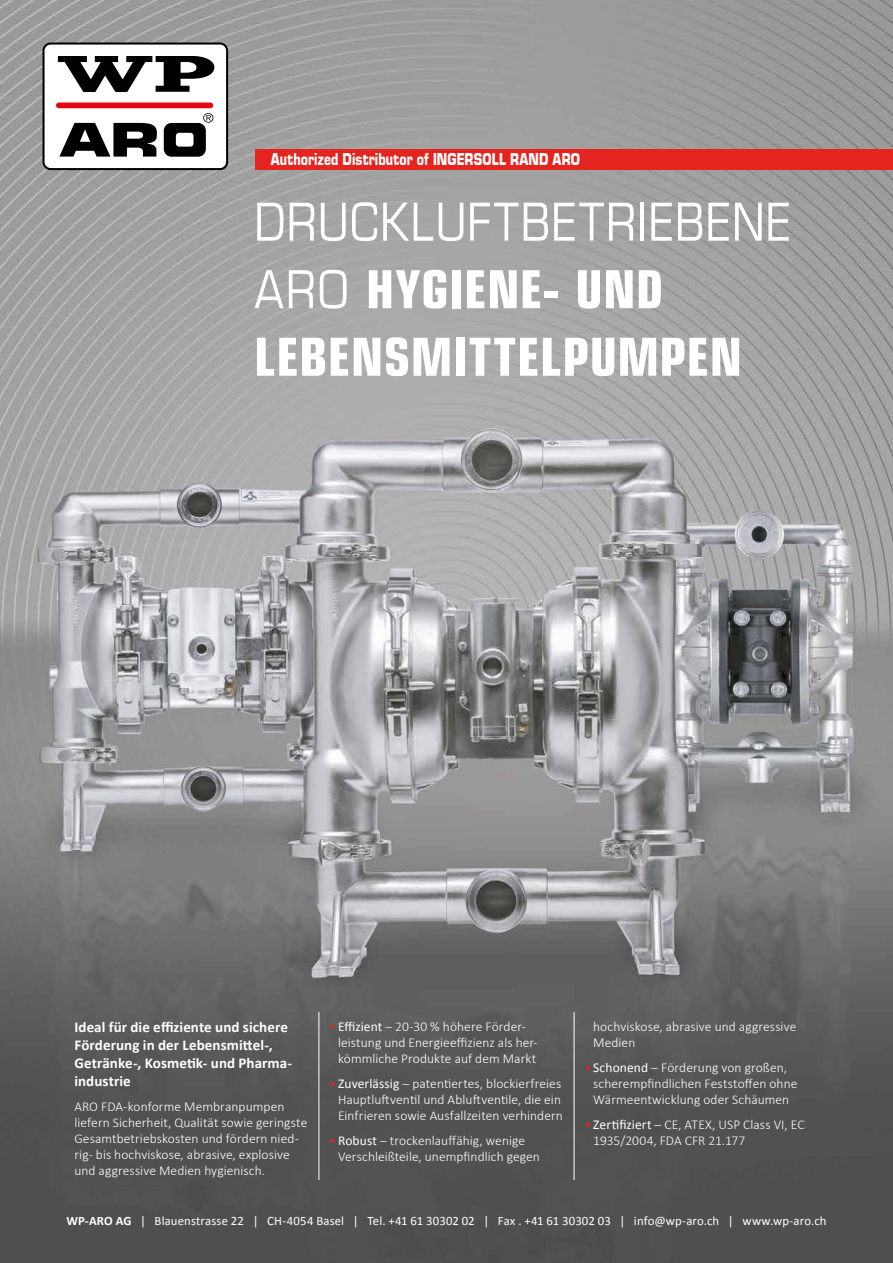
<style>
.page{position:relative;width:893px;height:1263px;background:#fff}
.page>*{position:absolute;margin:0;border:0;box-sizing:border-box;transform-origin:0 0}
.t1{font:700 condensed 52.5px/67.5px "Eurostile";letter-spacing:.005em;color:#fff}
.t2{font:900 condensed 18px "Eurostile";letter-spacing:.01em;color:#fff}
.t3{font:700 15px/18px "Calibri";letter-spacing:.005em;color:#fff}
.t4{font:300 13.5px/16.2px "Calibri";letter-spacing:.005em;color:#fff}
.t5{font:12.75px "Calibri";letter-spacing:.01em;color:#fff}
.s1{font-weight:400}
.s2{color:#e5231f}
.s3{font-weight:700}
</style>
<div class="page">
<img style="left:0;top:0;width:893px;height:1263px">
<div style="left:255px;top:149px;width:638px;height:20px;background:#e5231f"></div>
<hr style="left:319px;top:1012px;width:1px;height:168px;background:#fff">
<hr style="left:574px;top:1012px;width:1px;height:168px;background:#fff">
<div style="left:44px;top:44px;width:183px;height:125px;background:#fff;border-radius:7px"></div>
<div style="left:43px;top:43px;width:185px;height:127px;border:2px solid #000;border-radius:7px"></div>
<div style="left:56px;top:102px;width:157px;height:6px;background:#e30613;border-radius:3px"></div>
<div style="left:164px;top:123px;width:42px;height:34px;background:#000;border-radius:8px"></div>
<div style="left:176px;top:133px;width:18px;height:14px;background:#fff;border-radius:3px"></div>
<svg style="left:203px;top:113px;width:10px;height:10px"></svg>
<svg style="left:59px;top:123px;width:98px;height:34px"></svg>
<svg style="left:58px;top:56px;width:156px;height:36px"></svg>
<h2 class="t2" style="left:271px;top:149px;width:311px">Authorized Distributor of INGERSOLL RAND ARO</h2>
<h1 class="t1" style="left:254px;top:188px;width:539px"><span class="s1">DRUCKLUFTBETRIEBENE<br>ARO</span> HYGIENE- UND<br>LEBENSMITTELPUMPEN</h1>
<p class="t3" style="left:74px;top:1018px;width:218px">Ideal für die effiziente und sichere<br>Förderung in der Lebensmittel-,<br>Getränke-, Kosmetik- und Pharma&shy;industrie</p>
<p class="t4" style="left:74px;top:1098px;width:234px">ARO FDA-konforme Membranpumpen liefern Sicherheit, Qualität sowie geringste Gesamtbetriebskosten und fördern nied&shy;rig- bis hochviskose, abrasive, explosive und aggressive Medien hygienisch.</p>
<p class="t4" style="left:338px;top:1018px;width:201px;text-indent:-9px"><span class="s2">•</span> <span class="s1">Effizient</span> – 20-30 % höhere Förder&shy;leistung und Energieeffizienz als her&shy;kömmliche Produkte auf dem Markt</p>
<p class="t4" style="left:338px;top:1075px;width:226px;text-indent:-9px"><span class="s2">•</span> <span class="s1">Zuverlässig</span> – patentiertes, blockierfreies<br>Hauptluftventil und Abluftventile, die ein<br>Einfrieren sowie Ausfallzeiten verhindern</p>
<p class="t4" style="left:338px;top:1132px;width:203px;text-indent:-9px"><span class="s2">•</span><span class="s1">Robust</span> – trockenlauffähig, wenige<br>Verschleißteile, unempfindlich gegen</p>
<p class="t4" style="left:593px;top:1018px;width:205px">hochviskose, abrasive und aggressive<br>Medien</p>
<p class="t4" style="left:593px;top:1059px;width:206px;text-indent:-9px"><span class="s2">•</span> <span class="s1">Schonend</span> – Förderung von großen, scherempfindlichen Feststoffen ohne<br>Wärmeentwicklung oder Schäumen</p>
<p class="t4" style="left:593px;top:1116px;width:213px;text-indent:-9px"><span class="s2">•</span> <span class="s1">Zertifiziert</span> – CE, ATEX, USP Class VI, EC<br>1935/2004, FDA CFR 21.177</p>
<p class="t5" style="left:66px;top:1213px;width:762px"><span class="s3">WP-ARO AG</span> | Blauenstrasse 22 | CH-4054 Basel | Tel. +41 61 30302 02 | Fax . +41 61 30302 03 | info@wp-aro.ch | www.wp-aro.ch</p>
</div>
